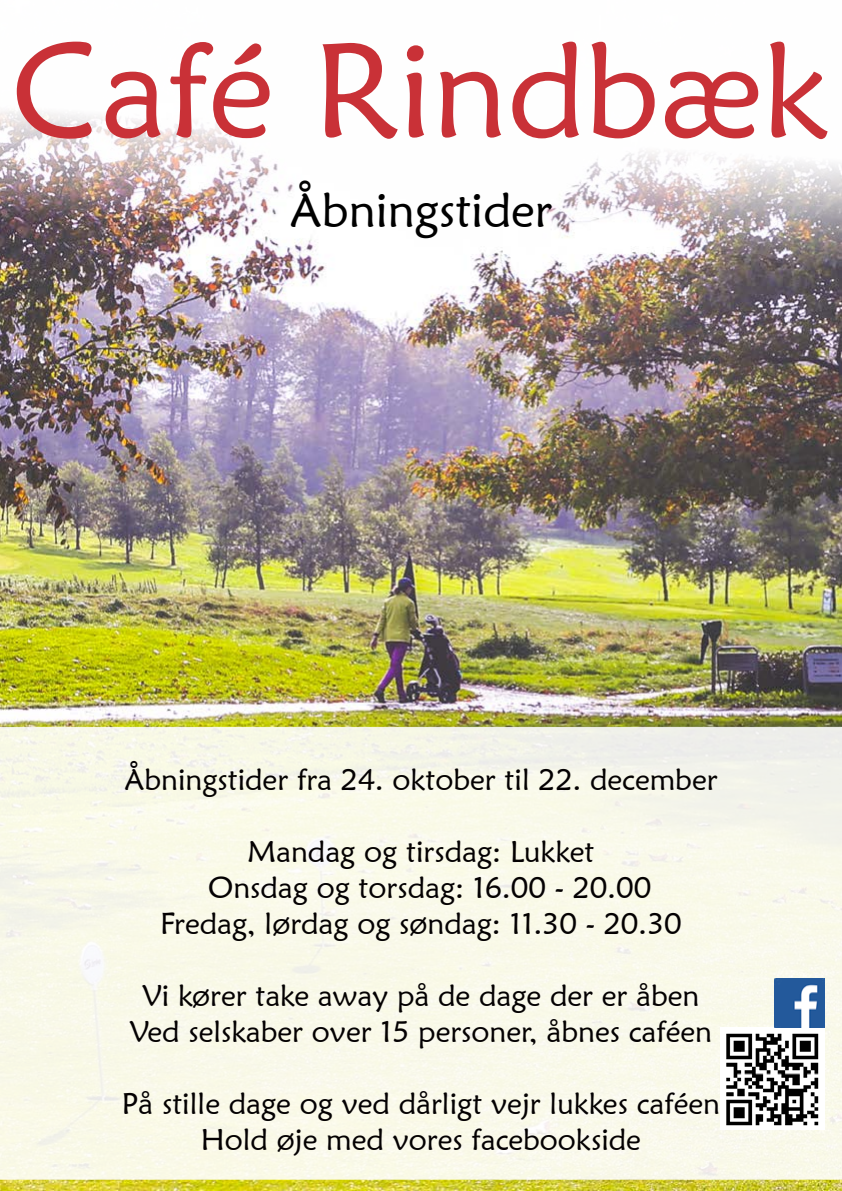
<style>
.page{position:relative;width:842px;height:1191px;background:#fff}
.page>*{position:absolute;margin:0;border:0;box-sizing:border-box;transform-origin:0 0}
.t1{font:133.7px "Maiandra GD";color:#c93137}
.t2{font:48px "Maiandra GD";color:#000}
.t3{font:30px/36px "Maiandra GD";color:#040102;text-align:center}
</style>
<div class="page">
<img style="left:0;top:111px;width:842px;height:1080px">
<div style="left:0;top:727px;width:842px;height:452px;background:#f9f9e9;border:1px solid #fff"></div>
<img style="left:721px;top:1027px;width:104px;height:102px">
<img style="left:774px;top:978px;width:51px;height:49px">
<h1 class="t1" style="left:12px;top:9px;width:819px">Café Rindbæk</h1>
<h2 class="t2" style="left:290px;top:181px;width:264px">Åbningstider</h2>
<p class="t3" style="left:124px;top:761px;width:595px">Åbningstider fra 24. oktober til 22. december</p>
<p class="t3" style="left:160px;top:833px;width:523px">Mandag og tirsdag: Lukket<br>Onsdag og torsdag: 16.00 - 20.00<br>Fredag, lørdag og søndag: 11.30 - 20.30</p>
<p class="t3" style="left:130px;top:977px;width:584px">Vi kører take away på de dage der er åben<br>Ved selskaber over 15 personer, åbnes caféen</p>
<p class="t3" style="left:122px;top:1085px;width:600px">På stille dage og ved dårligt vejr lukkes caféen<br>Hold øje med vores facebookside</p>
</div>
